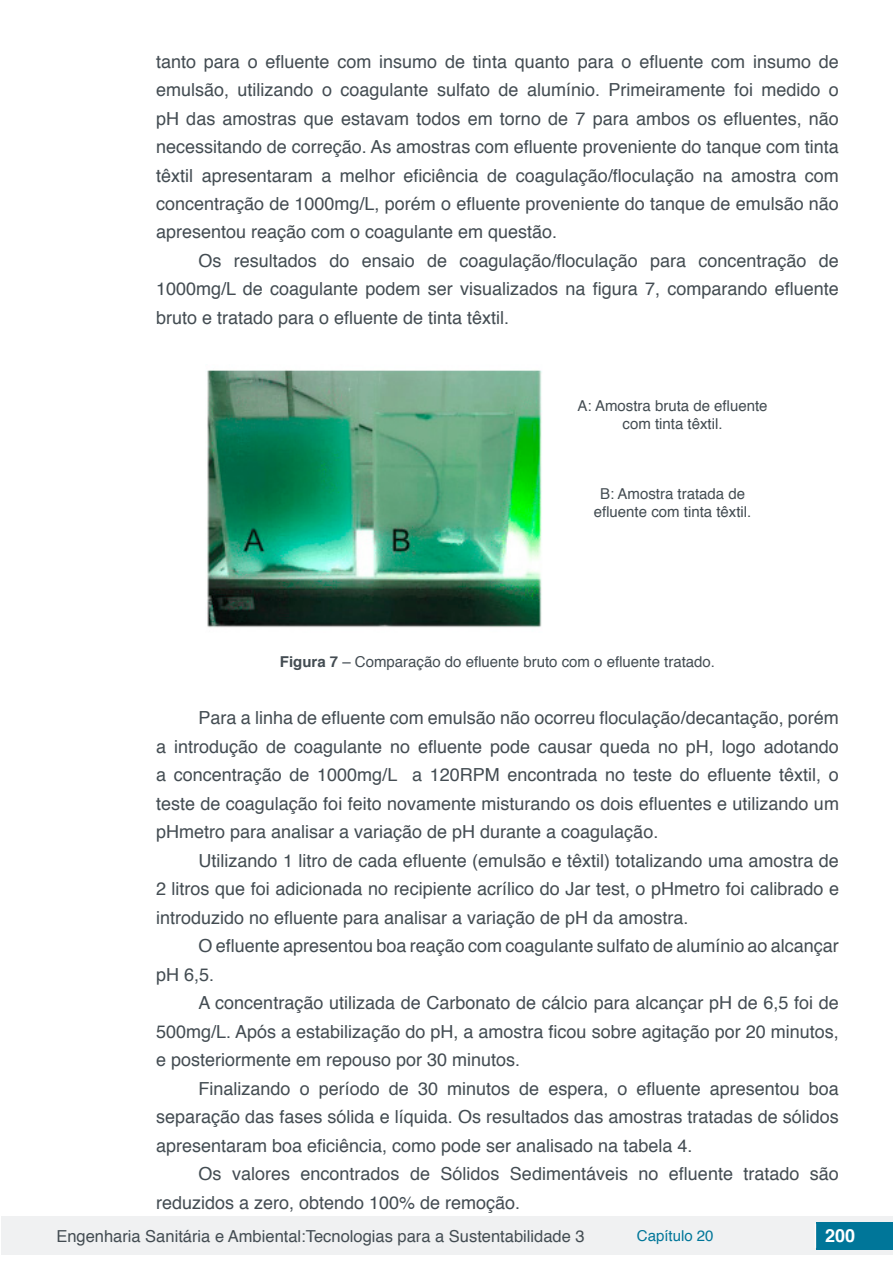
<style>
.page{position:relative;width:893px;height:1263px;background:#fff}
.page>*{position:absolute;margin:0;border:0;box-sizing:border-box;transform-origin:0 0}
.t1{font:18px/28.5px "Helvetica";color:#434c52;text-align:justify}
.t2{font:700 18px "Helvetica";color:#fff}
.t3{font:16.5px "Helvetica";color:#434c52}
.t4{font:15px/18px "Helvetica";color:#434c52;text-align:center}
.t5{font:15px "Helvetica";color:#007699}
.s1{font-weight:700}
</style>
<div class="page">
<div style="left:1px;top:1216px;width:891px;height:38px;background:#f0f1f2"></div>
<div style="left:816px;top:1222px;width:77px;height:27px;background:#007699"></div>
<svg style="left:815px;top:1224px;width:1px;height:24px"></svg>
<img style="left:207px;top:370px;width:335px;height:258px">
<p class="t1" style="left:156px;top:47px;width:684px">tanto para o efluente com insumo de tinta quanto para o efluente com insumo de emulsão, utilizando o coagulante sulfato de alumínio. Primeiramente foi medido o pH das amostras que estavam todos em torno de 7 para ambos os efluentes, não necessitando de correção. As amostras com efluente proveniente do tanque com tinta têxtil apresentaram a melhor eficiência de coagulação/floculação na amostra com concentração de 1000mg/L, porém o efluente proveniente do tanque de emulsão não apresentou reação com o coagulante em questão.</p>
<p class="t1" style="left:156px;top:247px;width:684px;text-indent:43px">Os resultados do ensaio de coagulação/floculação para concentração de 1000mg/L de coagulante podem ser visualizados na figura 7, comparando efluente bruto e tratado para o efluente de tinta têxtil.</p>
<p class="t4" style="left:577px;top:397px;width:192px">A: Amostra bruta de efluente com tinta têxtil.</p>
<p class="t4" style="left:594px;top:485px;width:159px">B: Amostra tratada de efluente com tinta têxtil.</p>
<p class="t4" style="left:280px;top:653px;width:437px"><span class="s1">Figura 7</span> – Comparação do efluente bruto com o efluente tratado.</p>
<p class="t1" style="left:156px;top:704px;width:684px;text-indent:43px">Para a linha de efluente com emulsão não ocorreu floculação/decantação, porém a introdução de coagulante no efluente pode causar queda no pH, logo adotando a concentração de 1000mg/L a 120RPM encontrada no teste do efluente têxtil, o teste de coagulação foi feito novamente misturando os dois efluentes e utilizando um pHmetro para analisar a variação de pH durante a coagulação.</p>
<p class="t1" style="left:156px;top:847px;width:684px;text-indent:43px">Utilizando 1 litro de cada efluente (emulsão e têxtil) totalizando uma amostra de 2 litros que foi adicionada no recipiente acrílico do Jar test, o pHmetro foi calibrado e introduzido no efluente para analisar a variação de pH da amostra.</p>
<p class="t1" style="left:156px;top:932px;width:684px;text-indent:43px">O efluente apresentou boa reação com coagulante sulfato de alumínio ao alcançar pH 6,5.</p>
<p class="t1" style="left:156px;top:989px;width:684px;text-indent:43px">A concentração utilizada de Carbonato de cálcio para alcançar pH de 6,5 foi de 500mg/L. Após a estabilização do pH, a amostra ficou sobre agitação por 20 minutos, e posteriormente em repouso por 30 minutos.</p>
<p class="t1" style="left:156px;top:1075px;width:684px;text-indent:43px">Finalizando o período de 30 minutos de espera, o efluente apresentou boa separação das fases sólida e líquida. Os resultados das amostras tratadas de sólidos apresentaram boa eficiência, como pode ser analisado na tabela 4.</p>
<p class="t1" style="left:156px;top:1160px;width:684px;text-indent:43px">Os valores encontrados de Sólidos Sedimentáveis no efluente tratado são reduzidos a zero, obtendo 100% de remoção.</p>
<p class="t3" style="left:56px;top:1223px;width:530px">Engenharia Sanitária e Ambiental:Tecnologias para a Sustentabilidade 3</p>
<p class="t5" style="left:637px;top:1224px;width:78px">Capítulo 20</p>
<p class="t2" style="left:825px;top:1221px;width:32px">200</p>
</div>
